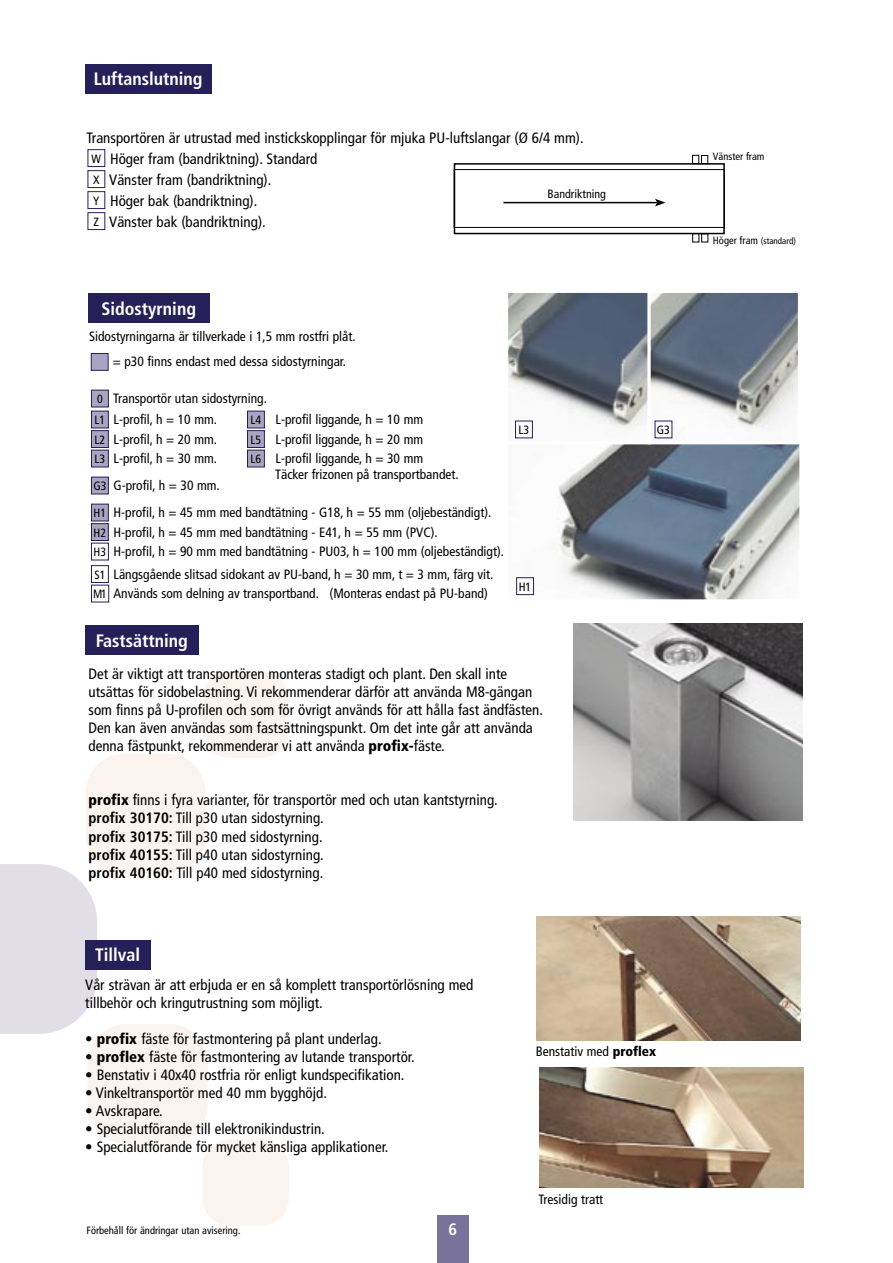
<style>
.page{position:relative;width:893px;height:1263px;background:#fff}
.page>*{position:absolute;margin:0;border:0;box-sizing:border-box;transform-origin:0 0}
.t1{font:700 condensed 18px "Frutiger";color:#fff}
.t2{font:700 condensed 16.5px "Frutiger";color:#fff}
.t3{font:condensed 15px/18px "Frutiger";color:#000}
.t4{font:condensed 13.5px "Frutiger";color:#000}
.t5{font:condensed 12px "Frutiger";color:#000}
.t6{font:condensed 10.5px "Frutiger";color:#000}
.t7{font:condensed 9px "Frutiger";color:#000}
.s1{font-weight:900}
.s2{font-weight:700}
.s3{font-size:10.5px}
</style>
<div class="page">
<div style="left:437px;top:1215px;width:32px;height:48px;background:#79739c"></div>
<svg style="left:0;top:864px;width:97px;height:170px"></svg>
<div style="left:86px;top:754px;width:120px;height:120px;background:#fbf3ee;border-radius:39px"></div>
<div style="left:88px;top:1024px;width:120px;height:120px;background:#fbf3ee;border-radius:39px"></div>
<div style="left:202px;top:672px;width:87px;height:86px;background:#fbf3ee;border-radius:28px"></div>
<div style="left:202px;top:1139px;width:87px;height:87px;background:#fbf3ee;border-radius:28px"></div>
<div style="left:85px;top:64px;width:126px;height:29px;background:#252057"></div>
<div style="left:88px;top:149px;width:17px;height:18px;border:1px solid #252057"></div>
<div style="left:88px;top:170px;width:17px;height:18px;border:1px solid #252057"></div>
<div style="left:88px;top:191px;width:17px;height:18px;border:1px solid #252057"></div>
<div style="left:88px;top:212px;width:17px;height:18px;border:1px solid #252057"></div>
<div style="left:692px;top:233px;width:7px;height:9px;border:1px solid #000"></div>
<div style="left:701px;top:233px;width:7px;height:9px;border:1px solid #000"></div>
<div style="left:692px;top:155px;width:7px;height:9px;border:1px solid #000"></div>
<div style="left:701px;top:155px;width:7px;height:9px;border:1px solid #000"></div>
<div style="left:454px;top:163px;width:271px;height:71px;border:2px solid #000"></div>
<div style="left:454px;top:169px;width:271px;height:59px;border:1px solid #000"></div>
<hr style="left:503px;top:202px;width:154px;height:1px;background:#000">
<svg style="left:655px;top:199px;width:10px;height:7px"></svg>
<div style="left:88px;top:294px;width:121px;height:29px;background:#252057"></div>
<div style="left:91px;top:411px;width:17px;height:17px;background:#a9a4c1"></div>
<div style="left:91px;top:411px;width:18px;height:17px;border:1px solid #252057"></div>
<div style="left:91px;top:390px;width:17px;height:17px;background:#a9a4c1"></div>
<div style="left:91px;top:390px;width:18px;height:17px;border:1px solid #252057"></div>
<div style="left:91px;top:431px;width:17px;height:16px;background:#a9a4c1"></div>
<div style="left:91px;top:430px;width:18px;height:18px;border:1px solid #252057"></div>
<div style="left:91px;top:450px;width:17px;height:17px;background:#a9a4c1"></div>
<div style="left:91px;top:450px;width:18px;height:17px;border:1px solid #252057"></div>
<div style="left:247px;top:411px;width:17px;height:17px;background:#a9a4c1"></div>
<div style="left:247px;top:411px;width:18px;height:17px;border:1px solid #252057"></div>
<div style="left:247px;top:431px;width:17px;height:16px;background:#a9a4c1"></div>
<div style="left:247px;top:430px;width:18px;height:18px;border:1px solid #252057"></div>
<div style="left:247px;top:450px;width:17px;height:17px;background:#a9a4c1"></div>
<div style="left:247px;top:450px;width:18px;height:17px;border:1px solid #252057"></div>
<div style="left:91px;top:477px;width:17px;height:17px;background:#a9a4c1"></div>
<div style="left:91px;top:477px;width:18px;height:17px;border:1px solid #252057"></div>
<div style="left:91px;top:504px;width:17px;height:17px;background:#a9a4c1"></div>
<div style="left:91px;top:504px;width:18px;height:17px;border:1px solid #252057"></div>
<div style="left:91px;top:524px;width:17px;height:16px;background:#a9a4c1"></div>
<div style="left:91px;top:523px;width:18px;height:18px;border:1px solid #252057"></div>
<div style="left:91px;top:543px;width:18px;height:17px;border:1px solid #252057"></div>
<div style="left:91px;top:565px;width:18px;height:18px;border:1px solid #252057"></div>
<div style="left:91px;top:585px;width:18px;height:17px;border:1px solid #252057"></div>
<div style="left:91px;top:353px;width:17px;height:17px;background:#a9a4c1"></div>
<div style="left:91px;top:353px;width:18px;height:18px;border:1px solid #252057"></div>
<img style="left:573px;top:624px;width:230px;height:196px">
<img style="left:516px;top:444px;width:282px;height:154px">
<div style="left:505px;top:290px;width:297px;height:312px;border:3px solid #fff"></div>
<img style="left:509px;top:294px;width:138px;height:145px">
<div style="left:505px;top:290px;width:146px;height:154px;border:3px solid #fff"></div>
<svg style="left:652px;top:294px;width:145px;height:145px"></svg>
<div style="left:648px;top:290px;width:153px;height:154px;border:3px solid #fff"></div>
<div style="left:515px;top:421px;width:18px;height:17px;border:1px solid #252057"></div>
<div style="left:516px;top:577px;width:18px;height:18px;border:1px solid #252057"></div>
<img style="left:539px;top:1067px;width:264px;height:121px">
<img style="left:536px;top:917px;width:265px;height:124px">
<div style="left:85px;top:625px;width:114px;height:30px;background:#252057"></div>
<div style="left:85px;top:940px;width:66px;height:29px;background:#252057"></div>
<p class="t1" style="left:94px;top:68px;width:110px">Luftanslutning</p>
<p class="t3" style="left:86px;top:129px;width:499px">Transportören är utrustad med instickskopplingar för mjuka PU-luftslangar (Ø 6/4 mm).</p>
<p class="t3" style="left:110px;top:150px;width:209px">Höger fram (bandriktning). Standard</p>
<p class="t3" style="left:109px;top:171px;width:164px">Vänster fram (bandriktning).</p>
<p class="t3" style="left:110px;top:192px;width:149px">Höger bak (bandriktning).</p>
<p class="t3" style="left:109px;top:213px;width:158px">Vänster bak (bandriktning).</p>
<p class="t5" style="left:92px;top:151px;width:11px">W</p>
<p class="t5" style="left:93px;top:172px;width:8px">X</p>
<p class="t5" style="left:93px;top:193px;width:8px">Y</p>
<p class="t5" style="left:94px;top:214px;width:7px">Z</p>
<p class="t5" style="left:548px;top:187px;width:60px">Bandriktning</p>
<p class="t1" style="left:102px;top:298px;width:96px">Sidostyrning</p>
<p class="t4" style="left:89px;top:328px;width:268px">Sidostyrningarna är tillverkade i 1,5 mm rostfri plåt.</p>
<p class="t4" style="left:113px;top:354px;width:235px">= p30 finns endast med dessa sidostyrningar.</p>
<p class="t4" style="left:113px;top:391px;width:155px">Transportör utan sidostyrning.</p>
<p class="t5" style="left:97px;top:392px;width:7px">0</p>
<p class="t5" style="left:95px;top:432px;width:12px">L2</p>
<p class="t5" style="left:95px;top:452px;width:12px">L3</p>
<p class="t4" style="left:114px;top:412px;width:105px">L-profil, h = 10 mm.</p>
<p class="t4" style="left:276px;top:412px;width:149px">L-profil liggande, h = 10 mm</p>
<p class="t4" style="left:114px;top:431px;width:105px">L-profil, h = 20 mm.</p>
<p class="t4" style="left:276px;top:431px;width:149px">L-profil liggande, h = 20 mm</p>
<p class="t4" style="left:114px;top:451px;width:105px">L-profil, h = 30 mm.</p>
<p class="t4" style="left:276px;top:451px;width:149px">L-profil liggande, h = 30 mm</p>
<p class="t4" style="left:114px;top:478px;width:108px">G-profil, h = 30 mm.</p>
<p class="t4" style="left:114px;top:505px;width:379px">H-profil, h = 45 mm med bandtätning - G18, h = 55 mm (oljebeständigt).</p>
<p class="t4" style="left:114px;top:524px;width:326px">H-profil, h = 45 mm med bandtätning - E41, h = 55 mm (PVC).</p>
<p class="t4" style="left:114px;top:544px;width:392px">H-profil, h = 90 mm med bandtätning - PU03, h = 100 mm (oljebeständigt).</p>
<p class="t4" style="left:114px;top:566px;width:381px">Längsgående slitsad sidokant av PU-band, h = 30 mm, t = 3 mm, färg vit.</p>
<p class="t4" style="left:114px;top:586px;width:376px">Används som delning av transportband. (Monteras endast på PU-band)</p>
<p class="t5" style="left:95px;top:413px;width:12px">L1</p>
<p class="t5" style="left:251px;top:413px;width:12px">L4</p>
<p class="t5" style="left:251px;top:432px;width:12px">L5</p>
<p class="t5" style="left:251px;top:452px;width:12px">L6</p>
<p class="t4" style="left:275px;top:467px;width:185px">Täcker frizonen på transportbandet.</p>
<p class="t5" style="left:93px;top:479px;width:15px">G3</p>
<p class="t5" style="left:94px;top:506px;width:14px">H1</p>
<p class="t5" style="left:94px;top:525px;width:14px">H2</p>
<p class="t5" style="left:94px;top:545px;width:14px">H3</p>
<p class="t5" style="left:94px;top:567px;width:13px">S1</p>
<p class="t5" style="left:93px;top:587px;width:15px">M1</p>
<p class="t1" style="left:96px;top:630px;width:94px">Fastsättning</p>
<p class="t5" style="left:519px;top:423px;width:12px">L3</p>
<p class="t5" style="left:657px;top:423px;width:15px">G3</p>
<p class="t5" style="left:519px;top:579px;width:14px">H1</p>
<p class="t3" style="left:88px;top:665px;width:456px">Det är viktigt att transportören monteras stadigt och plant. Den skall inte utsättas för sidobelastning. Vi rekommenderar därför att använda M8-gängan som finns på U-profilen och som för övrigt används för att hålla fast ändfästen.<br>Den kan även användas som fastsättningspunkt. Om det inte går att använda denna fästpunkt, rekommenderar vi att använda <span class="s1">profix-</span>fäste.</p>
<p class="t3" style="left:88px;top:791px;width:411px"><span class="s1">profix</span> finns i fyra varianter, för transportör med och utan kantstyrning.</p>
<p class="t3" style="left:88px;top:809px;width:237px"><span class="s2">profix 30170:</span> Till p30 utan sidostyrning.</p>
<p class="t3" style="left:88px;top:827px;width:236px"><span class="s2">profix 30175:</span> Till p30 med sidostyrning.</p>
<p class="t3" style="left:88px;top:845px;width:237px"><span class="s2">profix 40155:</span> Till p40 utan sidostyrning.</p>
<p class="t3" style="left:88px;top:863px;width:236px"><span class="s2">profix 40160:</span> Till p40 med sidostyrning.</p>
<p class="t1" style="left:95px;top:944px;width:47px">Tillval</p>
<p class="t3" style="left:85px;top:975px;width:390px">Vår strävan är att erbjuda er en så komplett transportörlösning med</p>
<p class="t3" style="left:85px;top:993px;width:239px">tillbehör och kringutrustning som möjligt.</p>
<p class="t3" style="left:85px;top:1030px;width:298px">• <span class="s1">profix</span> fäste för fastmontering på plant underlag.</p>
<p class="t3" style="left:85px;top:1048px;width:331px">• <span class="s1">proflex</span> fäste för fastmontering av lutande transportör.</p>
<p class="t3" style="left:85px;top:1066px;width:321px">• Benstativ i 40x40 rostfria rör enligt kundspecifikation.</p>
<p class="t3" style="left:85px;top:1084px;width:243px">• Vinkeltransportör med 40 mm bygghöjd.</p>
<p class="t3" style="left:85px;top:1102px;width:79px">• Avskrapare.</p>
<p class="t3" style="left:85px;top:1120px;width:241px">• Specialutförande till elektronikindustrin.</p>
<p class="t3" style="left:85px;top:1138px;width:305px">• Specialutförande för mycket känsliga applikationer.</p>
<p class="t6" style="left:87px;top:1224px;width:155px">Förbehåll för ändringar utan avisering.</p>
<p class="t2" style="left:449px;top:1219px;width:10px">6</p>
<p class="t4" style="left:536px;top:1043px;width:122px">Benstativ med <span class="s1">proflex</span></p>
<p class="t4" style="left:539px;top:1191px;width:66px">Tresidig tratt</p>
<p class="t6" style="left:713px;top:150px;width:53px">Vänster fram</p>
<p class="t7" style="left:713px;top:236px;width:84px"><span class="s3">Höger fram</span> (standard)</p>
</div>
